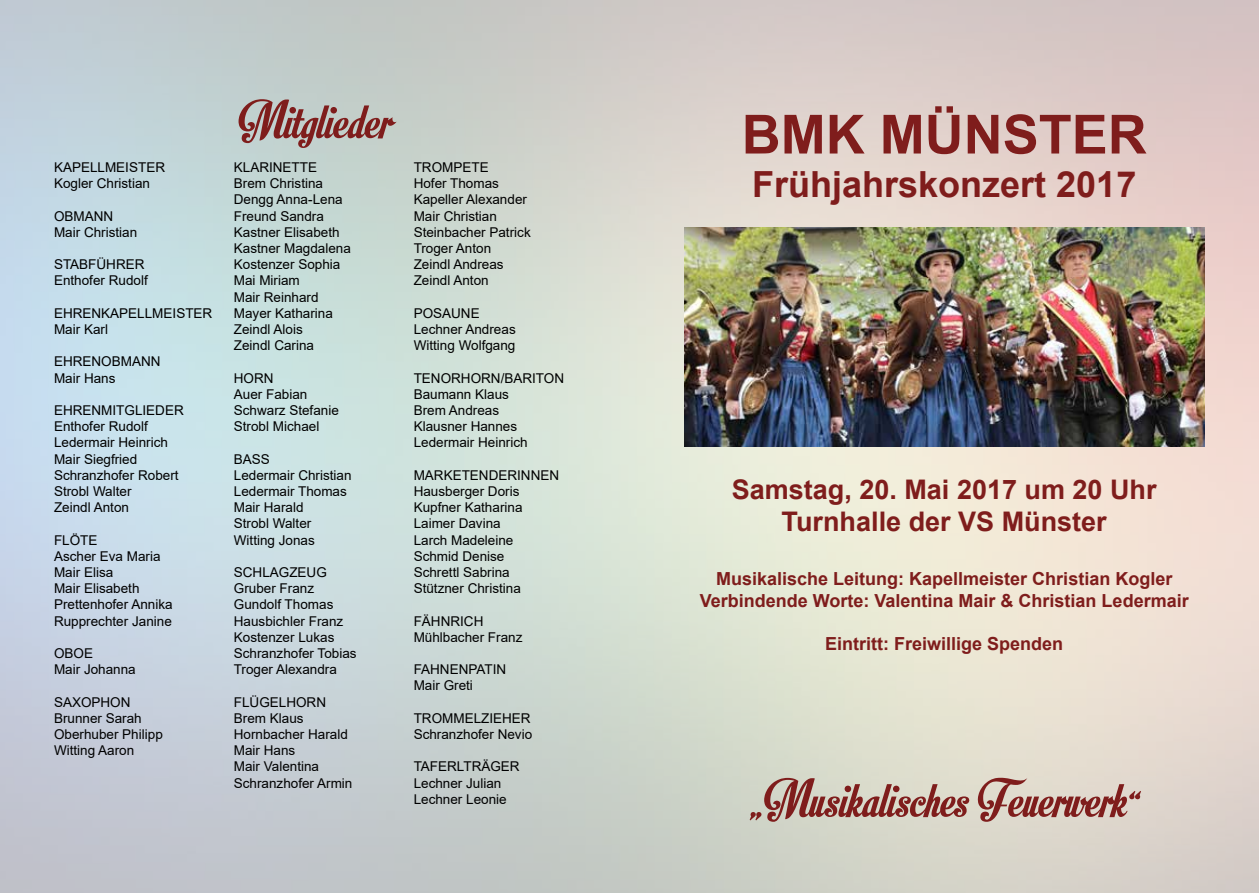
<style>
.page{position:relative;width:1259px;height:893px;background:#fff}
.page>*{position:absolute;margin:0;border:0;box-sizing:border-box;transform-origin:0 0}
.t1{font:54px "Motion Picture Personal Use";color:#7f1d1c}
.t2{font:700 54px "Arial";color:#7f1d1c}
.t3{font:700 36px "Arial";color:#7f1d1c}
.t4{font:700 27px/32.4px "Arial";color:#7f1d1c;text-align:center}
.t5{font:700 18px/21.6px "Arial";color:#7f1d1c;text-align:center}
.t6{font:13.5px/16.2px "Arial";color:#000}
</style>
<div class="page">
<img style="left:0;top:0;width:1259px;height:893px">
<img style="left:684px;top:227px;width:521px;height:219px">
<p class="t6" style="left:54px;top:159px;width:113px">KAPELLMEISTER<br>Kogler Christian</p>
<p class="t6" style="left:54px;top:208px;width:85px">OBMANN<br>Mair Christian</p>
<p class="t6" style="left:54px;top:256px;width:95px">STABFÜHRER<br>Enthofer Rudolf</p>
<p class="t6" style="left:54px;top:305px;width:160px">EHRENKAPELLMEISTER<br>Mair Karl</p>
<p class="t6" style="left:54px;top:353px;width:108px">EHRENOBMANN<br>Mair Hans</p>
<p class="t6" style="left:54px;top:402px;width:131px">EHRENMITGLIEDER<br>Enthofer Rudolf<br>Ledermair Heinrich<br>Mair Siegfried<br>Schranzhofer Robert<br>Strobl Walter<br>Zeindl Anton</p>
<p class="t6" style="left:54px;top:532px;width:120px">FLÖTE<br>Ascher Eva Maria<br>Mair Elisa<br>Mair Elisabeth<br>Prettenhofer Annika<br>Rupprechter Janine</p>
<p class="t6" style="left:54px;top:645px;width:83px">OBOE<br>Mair Johanna</p>
<p class="t6" style="left:54px;top:694px;width:110px">SAXOPHON<br>Brunner Sarah<br>Oberhuber Philipp<br>Witting Aaron</p>
<h1 class="t1" style="left:238px;top:90px;width:154px">Mitglieder</h1>
<p class="t6" style="left:234px;top:159px;width:119px">KLARINETTE<br>Brem Christina<br>Dengg Anna-Lena<br>Freund Sandra<br>Kastner Elisabeth<br>Kastner Magdalena<br>Kostenzer Sophia<br>Mai Miriam<br>Mair Reinhard<br>Mayer Katharina<br>Zeindl Alois<br>Zeindl Carina</p>
<p class="t6" style="left:234px;top:370px;width:107px">HORN<br>Auer Fabian<br>Schwarz Stefanie<br>Strobl Michael</p>
<p class="t6" style="left:234px;top:451px;width:119px">BASS<br>Ledermair Christian<br>Ledermair Thomas<br>Mair Harald<br>Strobl Walter<br>Witting Jonas</p>
<p class="t6" style="left:234px;top:564px;width:124px">SCHLAGZEUG<br>Gruber Franz<br>Gundolf Thomas<br>Hausbichler Franz<br>Kostenzer Lukas<br>Schranzhofer Tobias<br>Troger Alexandra</p>
<p class="t6" style="left:234px;top:694px;width:120px">FLÜGELHORN<br>Brem Klaus<br>Hornbacher Harald<br>Mair Hans<br>Mair Valentina<br>Schranzhofer Armin</p>
<p class="t6" style="left:414px;top:159px;width:119px">TROMPETE<br>Hofer Thomas<br>Kapeller Alexander<br>Mair Christian<br>Steinbacher Patrick<br>Troger Anton<br>Zeindl Andreas<br>Zeindl Anton</p>
<p class="t6" style="left:414px;top:305px;width:104px">POSAUNE<br>Lechner Andreas<br>Witting Wolfgang</p>
<p class="t6" style="left:414px;top:370px;width:152px">TENORHORN/BARITON<br>Baumann Klaus<br>Brem Andreas<br>Klausner Hannes<br>Ledermair Heinrich</p>
<p class="t6" style="left:414px;top:467px;width:147px">MARKETENDERINNEN<br>Hausberger Doris<br>Kupfner Katharina<br>Laimer Davina<br>Larch Madeleine<br>Schmid Denise<br>Schrettl Sabrina<br>Stützner Christina</p>
<p class="t6" style="left:414px;top:613px;width:110px">FÄHNRICH<br>Mühlbacher Franz</p>
<p class="t6" style="left:414px;top:661px;width:94px">FAHNENPATIN<br>Mair Greti</p>
<p class="t6" style="left:414px;top:710px;width:120px">TROMMELZIEHER<br>Schranzhofer Nevio</p>
<p class="t6" style="left:414px;top:758px;width:108px">TAFERLTRÄGER<br>Lechner Julian<br>Lechner Leonie</p>
<h1 class="t2" style="left:741px;top:96px;width:406px">BMK MÜNSTER</h1>
<h2 class="t3" style="left:752px;top:159px;width:386px">Frühjahrskonzert 2017</h2>
<h3 class="t4" style="left:732px;top:473px;width:426px">Samstag, 20. Mai 2017 um 20 Uhr<br>Turnhalle der VS Münster</h3>
<h3 class="t5" style="left:700px;top:568px;width:490px">Musikalische Leitung: Kapellmeister Christian Kogler<br>Verbindende Worte: Valentina Mair &amp; Christian Ledermair</h3>
<h3 class="t5" style="left:825px;top:633px;width:240px">Eintritt: Freiwillige Spenden</h3>
<h1 class="t1" style="left:750px;top:769px;width:389px">„Musikalisches Feuerwerk“</h1>
</div>
